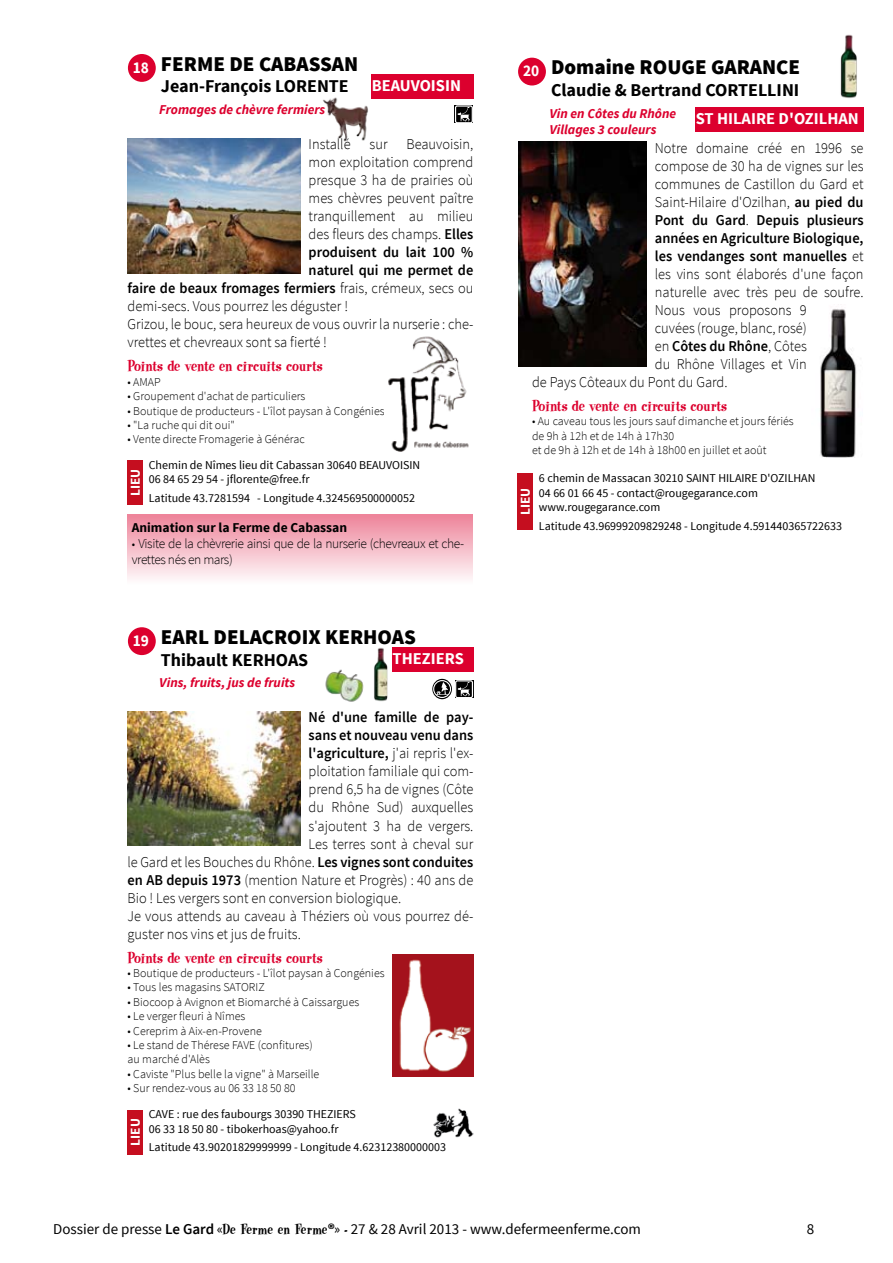
<style>
.page{position:relative;width:893px;height:1263px;background:#fff}
.page>*{position:absolute;margin:0;border:0;box-sizing:border-box;transform-origin:0 0}
.t1{font:900 21px "Source Sans Pro";color:#000}
.t2{font:700 18px "Source Sans Pro";color:#000}
.t3{font:16.5px "Heatwave";color:#dc002e}
.t4{font:700 16.5px "Source Sans Pro";color:#fff}
.t5{font:700 16.5px "Source Sans Pro";color:#fff;scale:.93 1}
.t6{font:300 15px "Source Sans Pro";color:#000;scale:.96 1}
.t7{font:600 15px "Source Sans Pro";color:#000;scale:.96 1}
.t8{font:15px "Source Sans Pro";color:#000}
.t9{font:italic 700 13.5px/16.2px "Source Sans Pro";color:#dc002e}
.t10{font:300 13.5px/16.2px "Source Sans Pro";letter-spacing:-.03em;color:#000}
.t11{font:700 13.5px "Source Sans Pro";color:#000}
.t12{font:700 13.5px "Source Sans Pro";color:#fff}
.t13{font:300 12px/14.4px "Source Sans Pro";color:#000}
.t14{font:12px/14.4px "Source Sans Pro";color:#000}
.s1{font-weight:600}
.s2{font-weight:300}
.s3{font-size:12px}
.s4{font-family:"Heatwave"}
.s5{font-weight:900}
</style>
<div class="page">
<img style="left:128px;top:711px;width:172px;height:134px">
<div style="left:393px;top:647px;width:81px;height:25px;background:#dc002e"></div>
<div style="left:128px;top:1110px;width:15px;height:44px;background:#c50e1f"></div>
<div style="left:128px;top:627px;width:28px;height:28px;background:#dc002e;border-radius:50%"></div>
<img style="left:393px;top:954px;width:80px;height:123px">
<svg style="left:432px;top:679px;width:20px;height:20px"></svg>
<svg style="left:433px;top:680px;width:40px;height:18px"></svg>
<img style="left:325px;top:669px;width:25px;height:33px">
<img style="left:350px;top:647px;width:43px;height:55px">
<img style="left:433px;top:1109px;width:41px;height:29px">
<img style="left:518px;top:142px;width:128px;height:224px">
<div style="left:696px;top:108px;width:168px;height:24px;background:#dc002e"></div>
<div style="left:518px;top:473px;width:15px;height:56px;background:#c50e1f"></div>
<div style="left:518px;top:58px;width:28px;height:28px;background:#dc002e;border-radius:50%"></div>
<img style="left:820px;top:309px;width:37px;height:149px">
<img style="left:840px;top:34px;width:17px;height:64px">
<img style="left:128px;top:138px;width:172px;height:135px">
<div style="left:372px;top:74px;width:102px;height:25px;background:#dc002e"></div>
<div style="left:128px;top:460px;width:15px;height:44px;background:#c50e1f"></div>
<div style="left:128px;top:54px;width:28px;height:28px;background:#dc002e;border-radius:50%"></div>
<svg style="left:455px;top:105px;width:18px;height:18px"></svg>
<div style="left:128px;top:514px;width:345px;height:71px;background:linear-gradient(to bottom,#ed8298,#fffefe)"></div>
<img style="left:323px;top:97px;width:45px;height:45px">
<img style="left:388px;top:336px;width:81px;height:116px">
<p class="t5" style="left:133px;top:57px;width:19px">18</p>
<h1 class="t1" style="left:161px;top:50px;width:199px">FERME DE CABASSAN</h1>
<p class="t2" style="left:161px;top:75px;width:189px">Jean-François LORENTE</p>
<p class="t9" style="left:159px;top:101px;width:168px">Fromages de chèvre fermiers</p>
<p class="t4" style="left:372px;top:75px;width:91px">BEAUVOISIN</p>
<p class="t6" style="left:309px;top:135px;width:45px">Installé</p>
<p class="t6" style="left:370px;top:135px;width:20px">sur</p>
<p class="t6" style="left:406px;top:135px;width:71px">Beauvoisin,</p>
<p class="t6" style="left:309px;top:153px;width:173px">mon exploitation comprend</p>
<p class="t6" style="left:309px;top:171px;width:173px">presque 3 ha de prairies où</p>
<p class="t6" style="left:309px;top:189px;width:173px">mes chèvres peuvent paître</p>
<p class="t6" style="left:309px;top:207px;width:173px">tranquillement au milieu</p>
<p class="t6" style="left:309px;top:225px;width:173px">des fleurs des champs. <span class="s1">Elles</span></p>
<p class="t7" style="left:309px;top:243px;width:173px">produisent du lait 100 %</p>
<p class="t7" style="left:309px;top:261px;width:173px">naturel qui me permet de</p>
<p class="t7" style="left:128px;top:279px;width:362px">faire de beaux fromages fermiers <span class="s2">frais, crémeux, secs ou</span></p>
<p class="t6" style="left:128px;top:297px;width:231px">demi-secs. Vous pourrez les déguster !</p>
<p class="t6" style="left:128px;top:315px;width:362px">Grizou, le bouc, sera heureux de vous ouvrir la nurserie : che-</p>
<p class="t6" style="left:128px;top:333px;width:209px">vrettes et chevreaux sont sa fierté !</p>
<p class="t3" style="left:128px;top:356px;width:196px">Points de vente en circuits courts</p>
<p class="t13" style="left:128px;top:375px;width:35px">• AMAP</p>
<p class="t13" style="left:128px;top:389px;width:179px">• Groupement d'achat de particuliers</p>
<p class="t13" style="left:128px;top:403px;width:259px">• Boutique de producteurs - L'îlot paysan à Congénies</p>
<p class="t13" style="left:128px;top:418px;width:109px">• "La ruche qui dit oui"</p>
<p class="t13" style="left:128px;top:432px;width:179px">• Vente directe Fromagerie à Générac</p>
<p class="t12" style="left:127px;top:496px;width:29px;rotate:-90deg">LIEU</p>
<p class="t14" style="left:149px;top:458px;width:273px">Chemin de Nîmes lieu dit Cabassan 30640 BEAUVOISIN<br>06 84 65 29 54 - jflorente@free.fr</p>
<p class="t14" style="left:149px;top:491px;width:268px">Latitude 43.7281594 - Longitude 4.324569500000052</p>
<p class="t11" style="left:132px;top:518px;width:217px">Animation sur la Ferme de Cabassan</p>
<p class="t10" style="left:132px;top:535px;width:334px"><span class="s3">•</span> Visite de la chèvrerie ainsi que de la nurserie (chevreaux et che&shy;vrettes nés en mars)</p>
<p class="t5" style="left:133px;top:630px;width:19px">19</p>
<h1 class="t1" style="left:161px;top:623px;width:257px">EARL DELACROIX KERHOAS</h1>
<p class="t2" style="left:161px;top:648px;width:149px">Thibault KERHOAS</p>
<p class="t4" style="left:393px;top:648px;width:73px">THEZIERS</p>
<p class="t9" style="left:159px;top:675px;width:137px">Vins, fruits, jus de fruits</p>
<p class="t7" style="left:309px;top:708px;width:173px">Né d'une famille de pay-</p>
<p class="t7" style="left:309px;top:726px;width:173px">sans et nouveau venu dans</p>
<p class="t6" style="left:309px;top:744px;width:173px"><span class="s1">l'agriculture,</span> j'ai repris l'ex-</p>
<p class="t6" style="left:309px;top:762px;width:173px">ploitation familiale qui com-</p>
<p class="t6" style="left:309px;top:780px;width:173px">prend 6,5 ha de vignes (Côte</p>
<p class="t6" style="left:309px;top:798px;width:173px">du Rhône Sud) auxquelles</p>
<p class="t6" style="left:309px;top:816px;width:173px">s'ajoutent 3 ha de vergers.</p>
<p class="t6" style="left:309px;top:834px;width:173px">Les terres sont à cheval sur</p>
<p class="t6" style="left:128px;top:852px;width:362px">le Gard et les Bouches du Rhône. <span class="s1">Les vignes sont conduites</span></p>
<p class="t6" style="left:128px;top:870px;width:362px"><span class="s1">en AB depuis 1973</span> (mention Nature et Progrès) : 40 ans de</p>
<p class="t6" style="left:128px;top:888px;width:287px">Bio ! Les vergers sont en conversion biologique.</p>
<p class="t6" style="left:128px;top:906px;width:362px">Je vous attends au caveau à Théziers où vous pourrez dé-</p>
<p class="t6" style="left:128px;top:924px;width:182px">guster nos vins et jus de fruits.</p>
<p class="t3" style="left:128px;top:947px;width:196px">Points de vente en circuits courts</p>
<p class="t13" style="left:128px;top:966px;width:259px">• Boutique de producteurs - L'îlot paysan à Congénies</p>
<p class="t13" style="left:128px;top:980px;width:139px">• Tous les magasins SATORIZ</p>
<p class="t13" style="left:128px;top:995px;width:233px">• Biocoop à Avignon et Biomarché à Caissargues</p>
<p class="t13" style="left:128px;top:1009px;width:119px">• Le verger fleuri à Nîmes</p>
<p class="t13" style="left:128px;top:1023px;width:136px">• Cereprim à Aix-en-Provene</p>
<p class="t13" style="left:128px;top:1038px;width:187px">• Le stand de Thérese FAVE (confitures) au marché d'Alès</p>
<p class="t13" style="left:128px;top:1067px;width:193px">• Caviste "Plus belle la vigne" à Marseille</p>
<p class="t13" style="left:128px;top:1081px;width:170px">• Sur rendez-vous au 06 33 18 50 80</p>
<p class="t12" style="left:127px;top:1146px;width:29px;rotate:-90deg">LIEU</p>
<p class="t14" style="left:149px;top:1107px;width:209px">CAVE : rue des faubourgs 30390 THEZIERS<br>06 33 18 50 80 - tibokerhoas@yahoo.fr</p>
<p class="t14" style="left:149px;top:1140px;width:299px">Latitude 43.90201829999999 - Longitude 4.62312380000003</p>
<p class="t5" style="left:523px;top:60px;width:19px">20</p>
<h1 class="t1" style="left:551px;top:54px;width:251px">Domaine ROUGE GARANCE</h1>
<p class="t2" style="left:551px;top:78px;width:250px">Claudie &amp; Bertrand CORTELLINI</p>
<p class="t9" style="left:549px;top:105px;width:128px">Vin en Côtes du Rhône<br>Villages 3 couleurs</p>
<p class="t4" style="left:696px;top:108px;width:165px">ST HILAIRE D'OZILHAN</p>
<p class="t6" style="left:655px;top:139px;width:219px">Notre domaine créé en 1996 se</p>
<p class="t6" style="left:655px;top:157px;width:219px">compose de 30 ha de vignes sur les</p>
<p class="t6" style="left:655px;top:175px;width:219px">communes de Castillon du Gard et</p>
<p class="t6" style="left:655px;top:193px;width:219px">Saint-Hilaire d'Ozilhan, <span class="s1">au pied du</span></p>
<p class="t7" style="left:655px;top:210px;width:219px">Pont du Gard<span class="s2">.</span> Depuis plusieurs</p>
<p class="t7" style="left:655px;top:228px;width:219px">années en Agriculture Biologique,</p>
<p class="t7" style="left:655px;top:246px;width:219px">les vendanges sont manuelles <span class="s2">et</span></p>
<p class="t6" style="left:655px;top:265px;width:219px">les vins sont élaborés d'une façon</p>
<p class="t6" style="left:655px;top:283px;width:219px">naturelle avec très peu de soufre.</p>
<p class="t6" style="left:655px;top:301px;width:160px">Nous vous proposons 9</p>
<p class="t6" style="left:655px;top:319px;width:160px">cuvées (rouge, blanc, rosé)</p>
<p class="t7" style="left:655px;top:336px;width:160px"><span class="s2">en</span> Côtes du Rhône<span class="s2">, Côtes</span></p>
<p class="t6" style="left:655px;top:355px;width:160px">du Rhône Villages et Vin</p>
<p class="t6" style="left:532px;top:373px;width:205px">de Pays Côteaux du Pont du Gard.</p>
<p class="t3" style="left:532px;top:396px;width:196px">Points de vente en circuits courts</p>
<p class="t13" style="left:532px;top:414px;width:263px">• Au caveau tous les jours sauf dimanche et jours fériés de 9h à 12h et de 14h à 17h30<br>et de 9h à 12h et de 14h à 18h00 en juillet et août</p>
<p class="t12" style="left:517px;top:515px;width:29px;rotate:-90deg">LIEU</p>
<p class="t14" style="left:539px;top:471px;width:278px">6 chemin de Massacan 30210 SAINT HILAIRE D'OZILHAN<br>04 66 01 66 45 - contact@rougegarance.com www.rougegarance.com</p>
<p class="t14" style="left:539px;top:519px;width:305px">Latitude 43.96999209829248 - Longitude 4.591440365722633</p>
<p class="t8" style="left:53px;top:1220px;width:589px">Dossier de presse <span class="s1">Le Gard</span> <span class="s4">«De Ferme en Ferme</span><span class="s5">®</span><span class="s4">» -</span> 27 &amp; 28 Avril 2013 - www.defermeenferme.com</p>
<p class="t8" style="left:807px;top:1220px;width:9px">8</p>
</div>
